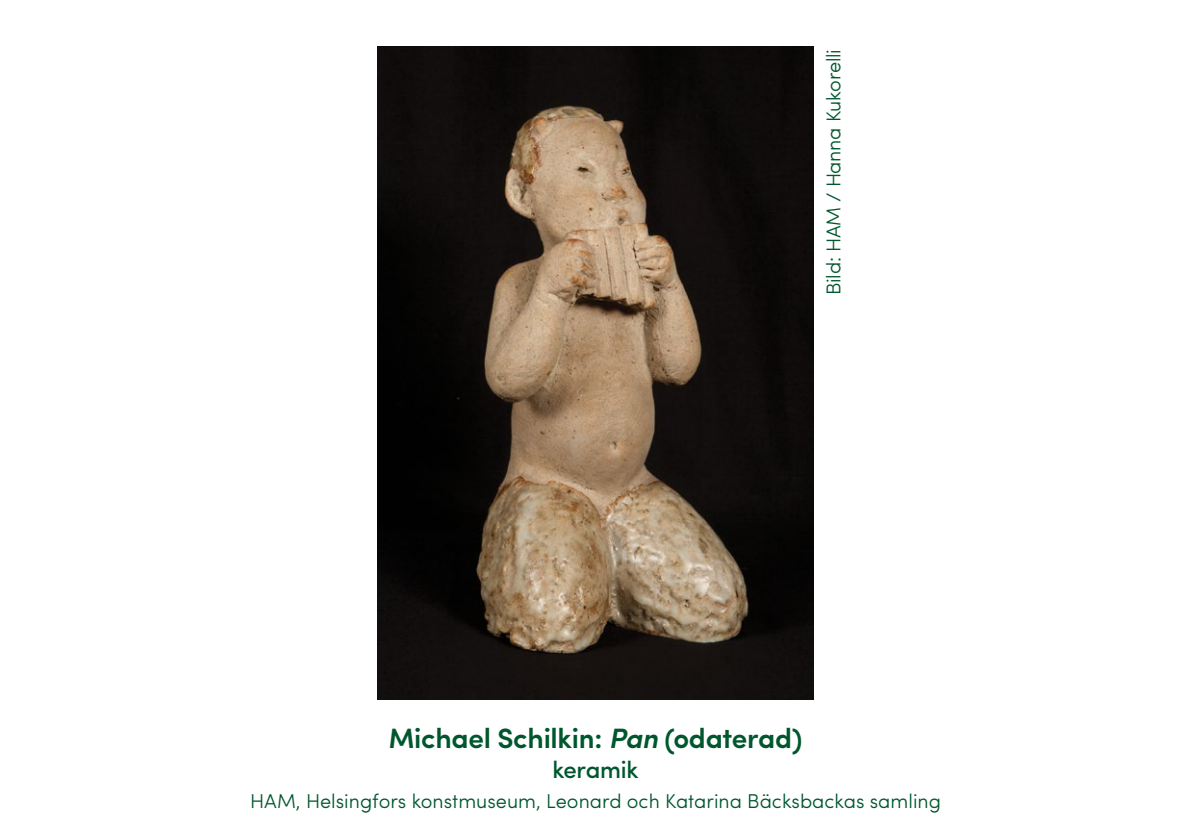
<style>
.page{position:relative;width:1191px;height:840px;background:#fff}
.page>*{position:absolute;margin:0;border:0;box-sizing:border-box;transform-origin:0 0}
.t1{font:600 28px "Sofia Pro";letter-spacing:-.01em;color:#00572d}
.t2{font:500 24px "Sofia Pro";letter-spacing:-.01em;color:#00572d}
.t3{font:300 20px "Sofia Pro";color:#00572d}
.s1{font-style:italic}
</style>
<div class="page">
<img style="left:378px;top:47px;width:435px;height:652px">
<p class="t3" style="left:818px;top:295px;width:248px;rotate:-90deg">Bild: HAM / Hanna Kukorelli</p>
<h1 class="t1" style="left:389px;top:716px;width:415px">Michael Schilkin: <span class="s1">Pan</span> (odaterad)</h1>
<p class="t2" style="left:552px;top:751px;width:88px">keramik</p>
<p class="t3" style="left:250px;top:786px;width:692px">HAM, Helsingfors konstmuseum, Leonard och Katarina Bäcksbackas samling</p>
</div>
